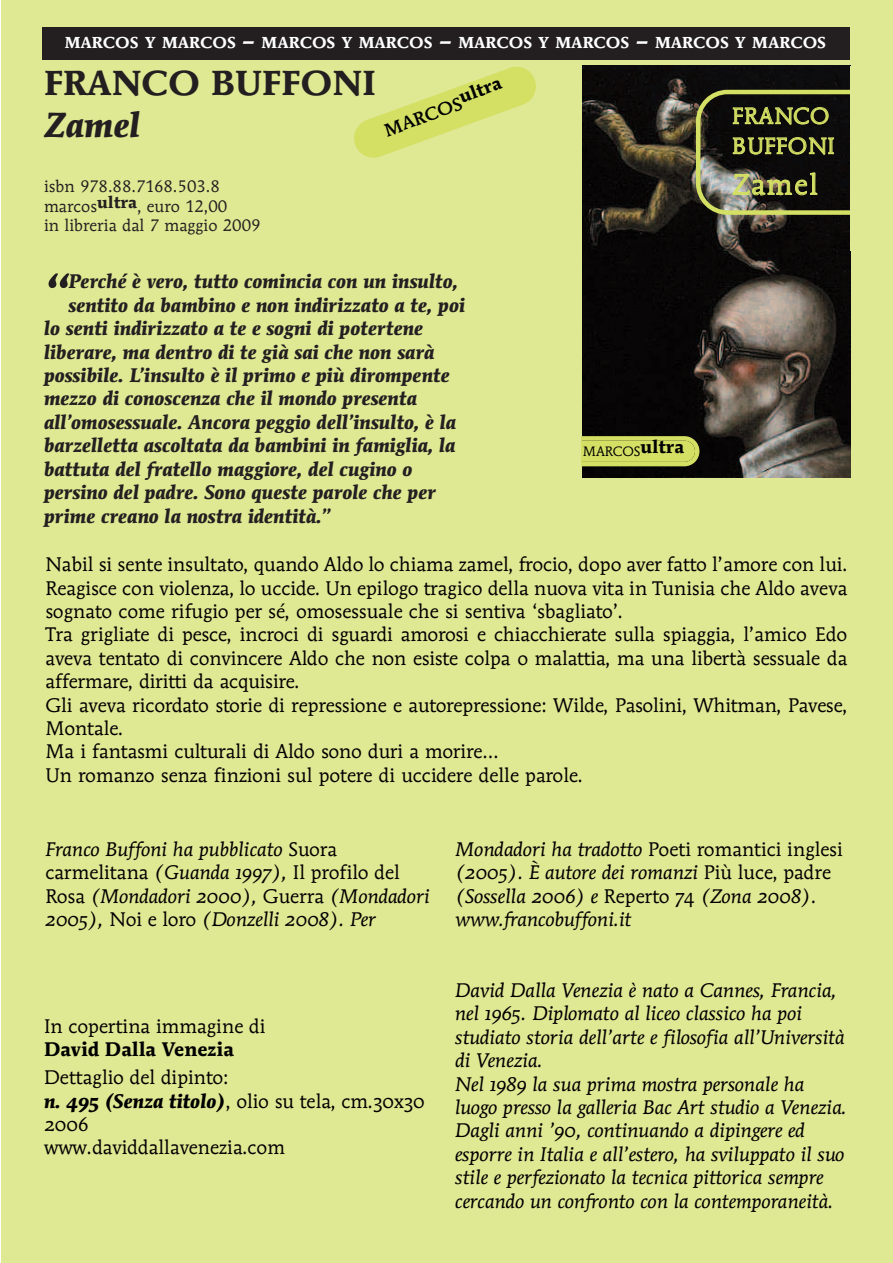
<style>
.page{position:relative;width:893px;height:1263px;background:#fff}
.page>*{position:absolute;margin:0;border:0;box-sizing:border-box;transform-origin:0 0}
.t1{font:50.55px "Mendoza Roman Bold Italic Os F";color:#231f20}
.t2{font:34.5px "Mendoza Roman Bold Os F";color:#231f20}
.t3{font:34.5px "Mendoza Roman Bold Italic Os F";color:#231f20}
.t4{font:28.5px "Mendoza Roman Book Os F";letter-spacing:.05em;color:#d4e064}
.t5{font:22.5px/30px "Mendoza Roman Book Os F";letter-spacing:.035em;color:#d4e064}
.t6{font:19.5px/23.4px "Mendoza Roman Book Os F";letter-spacing:-.005em;color:#000}
.t7{font:19.5px/23.4px "Mendoza Roman Book Italic Os F";color:#000}
.t8{font:19.5px "Mendoza Roman Bold Italic Os F";color:#231f20}
.t9{font:19.5px "Mendoza Roman Bold Os F";color:#000}
.t10{font:500 18px "Mendoza Roman";color:#000}
.t11{font:16.5px/19.8px "Mendoza Roman";color:#231f20}
.t12{font:15.75px "Mendoza Roman Bold Os F";color:#fff}
.t13{font:13.5px "Mendoza Roman Book Os F";color:#000}
.s1{font-size:21px}
.s2{font-family:"Mendoza Roman Book Os F"}
.s3{font-family:"Mendoza Roman Book Italic Os F"}
.s4{font-family:"Mendoza Roman Bold Italic Os F"}
</style>
<div class="page">
<div style="left:1px;top:0;width:892px;height:1263px;background:#dfe893"></div>
<img style="left:582px;top:66px;width:268px;height:412px">
<svg style="left:581px;top:436px;width:118px;height:30px;background:#cbd760"></svg>
<svg style="left:696px;top:90px;width:154px;height:125px;background:#303024"></svg>
<div style="left:43px;top:27px;width:807px;height:32px;background:#231f20"></div>
<svg style="left:354px;top:67px;width:182px;height:91px"></svg>
<p class="t12" style="left:65px;top:37px;width:763px">MARCOS Y MARCOS <span class="s1">–</span> MARCOS Y MARCOS <span class="s1">–</span> MARCOS Y MARCOS <span class="s1">–</span> MARCOS Y MARCOS</p>
<h2 class="t2" style="left:44px;top:70px;width:333px">FRANCO BUFFONI</h2>
<h2 class="t3" style="left:44px;top:111px;width:98px">Zamel</h2>
<p class="t10" style="left:383px;top:124px;width:127px;rotate:-20deg">MARCOS<sup>ultra</sup></p>
<p class="t11" style="left:44px;top:177px;width:218px">isbn 978.88.7168.503.8 marcos<sup>ultra</sup>, euro 12,00<br>in libreria dal 7 maggio 2009</p>
<h1 class="t1" style="left:44px;top:274px;width:26px">“</h1>
<p class="t8" style="left:68px;top:274px;width:391px">Perché è vero, tutto comincia con un insulto,</p>
<p class="t8" style="left:68px;top:297px;width:398px">sentito da bambino e non indirizzato a te, poi</p>
<p class="t8" style="left:44px;top:321px;width:381px">lo senti indirizzato a te e sogni di potertene</p>
<p class="t8" style="left:44px;top:344px;width:392px">liberare, ma dentro di te già sai che non sarà</p>
<p class="t8" style="left:44px;top:367px;width:407px">possibile. L’insulto è il primo e più dirompente</p>
<p class="t8" style="left:44px;top:391px;width:375px">mezzo di conoscenza che il mondo presenta</p>
<p class="t8" style="left:44px;top:414px;width:414px">all’omosessuale. Ancora peggio dell’insulto, è la</p>
<p class="t8" style="left:44px;top:438px;width:413px">barzelletta ascoltata da bambini in famiglia, la</p>
<p class="t8" style="left:44px;top:461px;width:370px">battuta del fratello maggiore, del cugino o</p>
<p class="t8" style="left:44px;top:484px;width:394px">persino del padre. Sono queste parole che per</p>
<p class="t8" style="left:44px;top:508px;width:288px">prime creano la nostra identità.”</p>
<p class="t5" style="left:732px;top:102px;width:104px">FRANCO<br>BUFFONI</p>
<h3 class="t4" style="left:732px;top:173px;width:87px">Zamel</h3>
<p class="t13" style="left:583px;top:445px;width:103px">MARCOS<sup>ultra</sup></p>
<p class="t6" style="left:46px;top:554px;width:803px">Nabil si sente insultato, quando Aldo lo chiama zamel, frocio, dopo aver fatto l’amore con lui.<br>Reagisce con violenza, lo uccide. Un epilogo tragico della nuova vita in Tunisia che Aldo aveva sognato come rifugio per sé, omosessuale che si sentiva ‘sbagliato’.<br>Tra grigliate di pesce, incroci di sguardi amorosi e chiacchierate sulla spiaggia, l’amico Edo aveva tentato di convincere Aldo che non esiste colpa o malattia, ma una libertà sessuale da affermare, diritti da acquisire.<br>Gli aveva ricordato storie di repressione e autorepressione: Wilde, Pasolini, Whitman, Pavese, Montale.<br>Ma i fantasmi culturali di Aldo sono duri a morire…<br>Un romanzo senza finzioni sul potere di uccidere delle parole.</p>
<p class="t7" style="left:46px;top:839px;width:293px">Franco Buffoni ha pubblicato <span class="s2">Suora</span></p>
<p class="t6" style="left:46px;top:862px;width:356px">carmelitana <span class="s3">(Guanda 1997),</span> Il profilo del</p>
<p class="t7" style="left:46px;top:886px;width:386px"><span class="s2">Rosa</span> (Mondadori 2000), <span class="s2">Guerra</span> (Mondadori<br>2005), <span class="s2">Noi e loro</span> (Donzelli 2008). Per</p>
<p class="t6" style="left:44px;top:1016px;width:223px">In copertina immagine di</p>
<p class="t9" style="left:44px;top:1042px;width:191px">David Dalla Venezia</p>
<p class="t6" style="left:44px;top:1067px;width:382px">Dettaglio del dipinto:<br><span class="s4">n. 495 (Senza titolo)</span>, olio su tela, cm.30x30<br>2006<br>www.daviddallavenezia.com</p>
<p class="t6" style="left:455px;top:839px;width:389px"><span class="s3">Mondadori ha tradotto</span> Poeti romantici inglesi</p>
<p class="t7" style="left:455px;top:862px;width:377px">(2005). È autore dei romanzi <span class="s2">Più luce, padre </span>(Sossella 2006) e <span class="s2">Reperto 74</span> (Zona 2008). www.francobuffoni.it</p>
<p class="t7" style="left:455px;top:980px;width:393px">David Dalla Venezia è nato a Cannes, Francia, nel 1965. Diplomato al liceo classico ha poi studiato storia dell’arte e filosofia all’Università di Venezia.<br>Nel 1989 la sua prima mostra personale ha luogo presso la galleria Bac Art studio a Venezia.<br>Dagli anni ’90, continuando a dipingere ed esporre in Italia e all’estero, ha sviluppato il suo stile e perfezionato la tecnica pittorica sempre cercando un confronto con la contemporaneità.</p>
</div>
